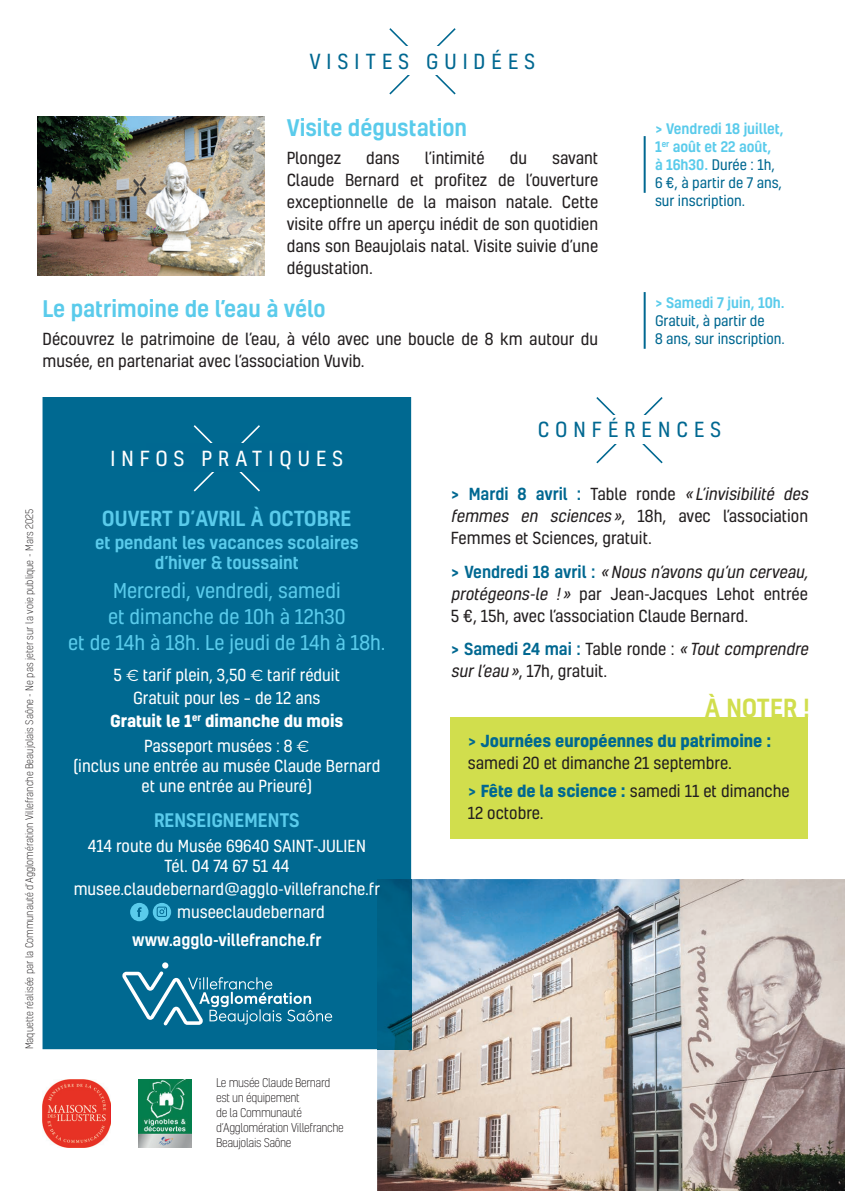
<style>
.page{position:relative;width:845px;height:1191px;background:#fff}
.page>*{position:absolute;margin:0;border:0;box-sizing:border-box;transform-origin:0 0}
.t1{font:500 24px "Kelson";color:#d1de4d}
.t2{font:500 22px "Kelson";color:#5acbeb}
.t3{font:20px "Kelson";letter-spacing:.3em;color:#006891}
.t4{font:500 20px "Kelson";color:#5acbeb}
.t5{font:20px "Kelson";color:#fff}
.t6{font:19.6px/26px "Kelson";color:#5acbeb;text-align:center}
.t7{font:500 18px "Kelson";color:#5acbeb}
.t8{font:500 17px/20px "Kelson";color:#5acbeb;text-align:center}
.t9{font:16px/22px "Kelson";color:#231f20}
.t10{font:16px/22.8px "Kelson";color:#fff;text-align:center}
.t11{font:700 16px/22px "Kelson";color:#006891}
.t12{font:500 16px "Kelson";color:#fff}
.t13{font:14px/18px "Kelson";color:#006891}
.t14{font:500 14px "Kelson";color:#5acbeb}
.t15{font:300 11.6px/15px "Kelson";letter-spacing:-.03em;color:#231f20}
.t16{font:300 10px "Kelson";color:#231f20}
.s1{font-weight:500;color:#5acbeb}
.s2{font-family:"Montserrat"}
.s3{font-weight:700}
.s4{font-weight:500;color:#006891}
.s5{font-style:italic}
.s6{font-weight:500}
.s7{font-weight:400;color:#231f20}
.s8{font-weight:700;color:#006891}
</style>
<div class="page">
<img style="left:377px;top:879px;width:468px;height:312px">
<svg style="left:389px;top:28px;width:67px;height:67px"></svg>
<div style="left:342px;top:47px;width:161px;height:28px;background:#fff"></div>
<svg style="left:596px;top:397px;width:67px;height:67px"></svg>
<div style="left:549px;top:415px;width:161px;height:29px;background:#fff"></div>
<div style="left:43px;top:397px;width:368px;height:652px;background:#006991"></div>
<img style="left:377px;top:879px;width:34px;height:170px">
<svg style="left:192px;top:423px;width:70px;height:70px;background:#0e7197"></svg>
<div style="left:146px;top:443px;width:162px;height:29px;background:#006891"></div>
<img style="left:138px;top:1079px;width:54px;height:68px">
<img style="left:43px;top:1079px;width:68px;height:68px">
<svg style="left:130px;top:903px;width:41px;height:18px"></svg>
<svg style="left:122px;top:962px;width:210px;height:63px;background:#2780a2"></svg>
<hr style="left:643px;top:136px;width:2px;height:57px;background:#006891">
<hr style="left:643px;top:292px;width:2px;height:57px;background:#006891">
<div style="left:451px;top:717px;width:357px;height:122px;background:#d1de4d"></div>
<img style="left:37px;top:116px;width:227px;height:159px">
<p class="t3" style="left:310px;top:48px;width:227px">VISITES GUIDÉES</p>
<h2 class="t2" style="left:287px;top:113px;width:182px">Visite dégustation</h2>
<p class="t9" style="left:287px;top:146px;width:56px">Plongez</p>
<p class="t9" style="left:366px;top:146px;width:35px">dans</p>
<p class="t9" style="left:425px;top:146px;width:61px">l’intimité</p>
<p class="t9" style="left:510px;top:146px;width:19px">du</p>
<p class="t9" style="left:287px;top:146px;width:313px;text-align:justify;text-indent:265px">savant Claude Bernard et profitez de l’ouverture exceptionnelle de la maison natale. Cette visite offre un aperçu inédit de son quotidien dans son Beaujolais natal. Visite suivie d’une dégustation.</p>
<h2 class="t2" style="left:43px;top:293px;width:285px">Le patrimoine de l’eau à vélo</h2>
<p class="t9" style="left:43px;top:327px;width:557px">Découvrez le patrimoine de l’eau, à vélo avec une boucle de 8 km autour du musée, en partenariat avec l’association Vuvib.</p>
<p class="t13" style="left:655px;top:119px;width:130px"><span class="s1">&gt; Vendredi 18 juillet,<br>1</span><sup>er</sup> <span class="s1">août et 22 août,<br>à 16h30.</span> Durée : 1h,<br>6 €, à partir de 7 ans, sur inscription.</p>
<p class="t14" style="left:655px;top:293px;width:131px">&gt; Samedi 7 juin, 10h.</p>
<p class="t13" style="left:655px;top:311px;width:131px">Gratuit, à partir de<br>8 ans, sur inscription.</p>
<p class="t16" style="left:23px;top:1049px;width:541px;rotate:-90deg">Maquette réalisée par la Communauté d’Agglomération Villefranche Beaujolais Saône - Ne pas jeter sur la voie publique - Mars 2025</p>
<p class="t5" style="left:110px;top:445px;width:234px">INFOS PRATIQUES</p>
<p class="t4" style="left:102px;top:504px;width:251px">OUVERT D’AVRIL À OCTOBRE</p>
<p class="t8" style="left:95px;top:532px;width:265px">et pendant les vacances scolaires d’hiver &amp; toussaint</p>
<p class="t6" style="left:68px;top:577px;width:319px">Mercredi, vendredi, samedi<br>et dimanche de 10h à 12h30<br>et de 14h à 18h. Le jeudi de 14h à 18h.</p>
<p class="t10" style="left:110px;top:663px;width:235px">5 <span class="s2">€</span> tarif plein, 3,50 <span class="s2">€</span> tarif réduit<br>Gratuit pour les – de 12 ans<br><span class="s3">Gratuit le 1</span><sup>er</sup> <span class="s3">dimanche du mois</span></p>
<p class="t10" style="left:73px;top:736px;width:308px;line-height:20px">Passeport musées : 8 <span class="s2">€<br></span>(inclus une entrée au musée Claude Bernard et une entrée au Prieuré)</p>
<p class="t7" style="left:154px;top:807px;width:147px">RENSEIGNEMENTS</p>
<p class="t10" style="left:88px;top:835px;width:280px;line-height:20px">414 route du Musée 69640 SAINT-JULIEN<br>Tél. 04 74 67 51 44</p>
<p class="t10" style="left:177px;top:877px;width:204px;text-align:left;text-indent:-103px">musee.claudebernard@agglo-villefranche.fr museeclaudebernard</p>
<p class="t12" style="left:132px;top:929px;width:191px">www.agglo-villefranche.fr</p>
<p class="t15" style="left:216px;top:1074px;width:129px">Le musée Claude Bernard est un équipement<br>de la Communauté d’Agglomération Villefranche<br>Beaujolais Saône</p>
<p class="t3" style="left:538px;top:416px;width:185px">CONFÉRENCES</p>
<p class="t9" style="left:451px;top:483px;width:362px"><span class="s4">&gt; Mardi 8 avril :</span> Table ronde <span class="s5">«L’invisibilité des femmes en sciences»</span>, 18h, avec l’association<br>Femmes et Sciences, gratuit.</p>
<p class="t9" style="left:451px;top:560px;width:362px"><span class="s4">&gt; Ve n d r e d i 1 8 av r i l :</span> <span class="s5">«Nous n’avons qu’un cerveau, protégeons-le !»</span> par Jean-Jacques Lehot entrée<br>5 €, 15h, avec l’association Claude Bernard.</p>
<p class="t9" style="left:451px;top:637px;width:362px"><span class="s4">&gt; Samedi 24 mai :</span> Table ronde : <span class="s5">«Toutcomprendre surl’eau»</span>, 17h, gratuit.</p>
<h1 class="t1" style="left:705px;top:691px;width:106px">À NOTER !</h1>
<p class="t11" style="left:468px;top:729px;width:305px"><span class="s6">&gt;</span> Journées européennes du patrimoine : <span class="s7">samedi 20 et dimanche 21 septembre.</span></p>
<p class="t9" style="left:468px;top:779px;width:323px"><span class="s4">&gt;</span> <span class="s8">Fête de la science :</span> samedi 11 et dimanche<br>12 octobre.</p>
</div>
